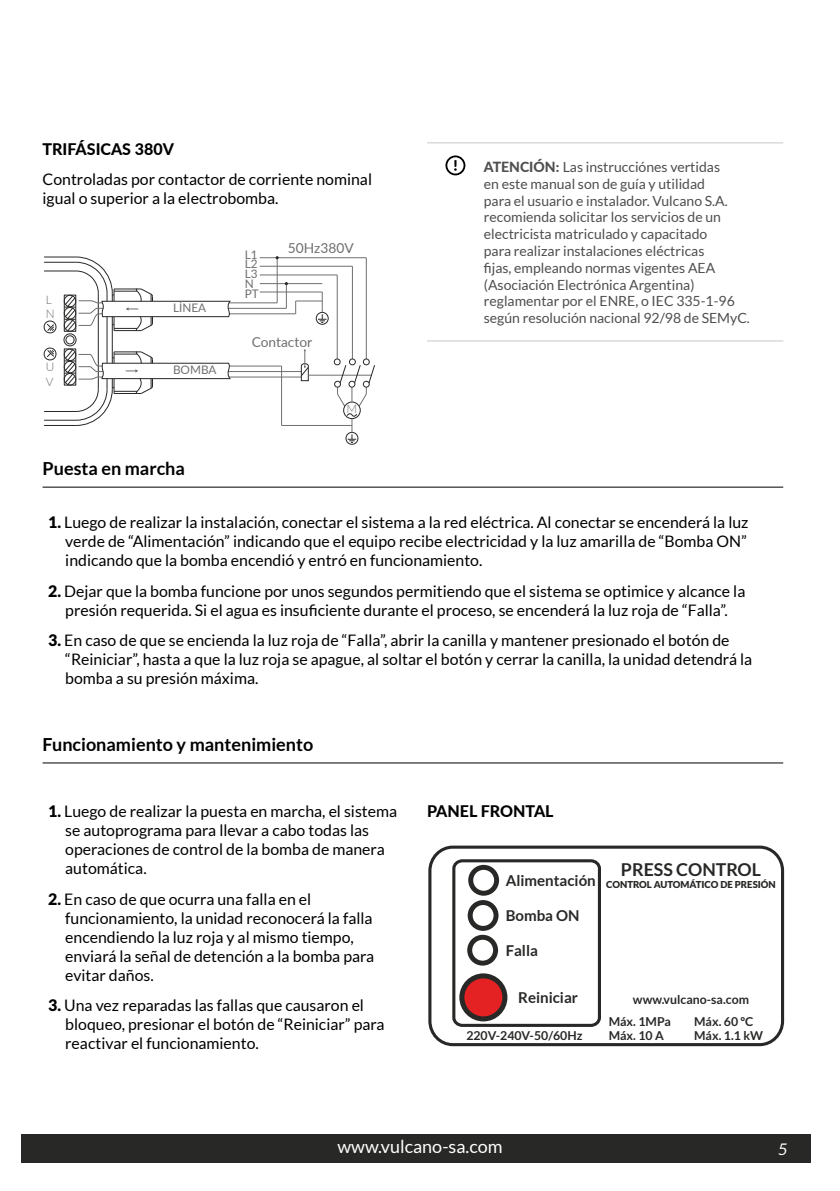
<style>
.page{position:relative;width:840px;height:1191px;background:#fff}
.page>*{position:absolute;margin:0;border:0;box-sizing:border-box;transform-origin:0 0}
.t1{font:700 18px "Lato";color:#000}
.t2{font:18px "Lato";color:#fff}
.t3{font:700 17.8px "Lato";color:#282827}
.t4{font:800 16px "Lato";color:#000}
.t5{font:italic 16px "Lato";color:#fff}
.t6{font:15.8px/19px "Lato";color:#000}
.t7{font:700 15px "Lato";color:#282827}
.t8{font:14px/16.8px "Lato";color:#4e4d4f}
.t9{font:13.8px "Lato";color:#706f6f}
.t10{font:700 12.2px/22.4px "Lato";color:#282827}
.t11{font:11.8px/9.8px "Lato";color:#706f6f}
.t12{font:300 11.8px/14.2px "Lato";color:#706f6f}
.t13{font:900 9.6px "Lato";color:#282827}
.s1{font-weight:800}
.s2{font-weight:900}
</style>
<div class="page">
<div style="left:21px;top:1134px;width:789px;height:28px;background:#282827"></div>
<hr style="left:107px;top:293px;width:1px;height:96px;background:#282827">
<hr style="left:44px;top:262px;width:32px;height:1px;background:#282827">
<hr style="left:44px;top:420px;width:32px;height:1px;background:#282827">
<hr style="left:44px;top:257px;width:32px;height:1px;background:#282827">
<hr style="left:112px;top:293px;width:1px;height:96px;background:#282827">
<hr style="left:44px;top:425px;width:32px;height:1px;background:#282827">
<hr style="left:44px;top:271px;width:32px;height:1px;background:#282827">
<hr style="left:98px;top:293px;width:1px;height:96px;background:#282827">
<hr style="left:44px;top:411px;width:32px;height:1px;background:#282827">
<svg style="left:43px;top:320px;width:14px;height:14px"></svg>
<div style="left:316px;top:312px;width:12px;height:12px;border:1px solid #282827;border-radius:50%"></div>
<div style="left:345px;top:432px;width:13px;height:12px;border:1px solid #282827;border-radius:50%"></div>
<svg style="left:43px;top:347px;width:14px;height:14px"></svg>
<div style="left:64px;top:333px;width:12px;height:13px;border:1px solid #282827;border-radius:50%"></div>
<div style="left:66px;top:335px;width:8px;height:9px;border:1px solid #282827;border-radius:50%"></div>
<hr style="left:260px;top:257px;width:106px;height:1px;background:#706f6f">
<hr style="left:352px;top:266px;width:1px;height:93px;background:#706f6f">
<hr style="left:366px;top:258px;width:1px;height:101px;background:#706f6f">
<hr style="left:337px;top:275px;width:1px;height:84px;background:#706f6f">
<hr style="left:260px;top:266px;width:92px;height:1px;background:#706f6f">
<hr style="left:260px;top:275px;width:77px;height:1px;background:#706f6f">
<hr style="left:281px;top:425px;width:71px;height:1px;background:#706f6f">
<hr style="left:308px;top:375px;width:63px;height:1px;background:#706f6f">
<svg style="left:64px;top:256px;width:262px;height:76px"></svg>
<svg style="left:64px;top:349px;width:245px;height:77px"></svg>
<svg style="left:334px;top:359px;width:41px;height:84px"></svg>
<hr style="left:43px;top:486px;width:739px;height:1px;background:#000">
<hr style="left:43px;top:762px;width:739px;height:1px;background:#000">
<div style="left:428px;top:845px;width:355px;height:201px;border:3px solid #282827;border-radius:23px"></div>
<svg style="left:468px;top:865px;width:31px;height:30px"></svg>
<div style="left:473px;top:870px;width:21px;height:20px;background:#fff;border-radius:50%"></div>
<div style="left:467px;top:900px;width:31px;height:31px;background:#282827;border-radius:50%"></div>
<div style="left:472px;top:905px;width:21px;height:21px;background:#fff;border-radius:50%"></div>
<svg style="left:467px;top:934px;width:31px;height:31px"></svg>
<div style="left:472px;top:939px;width:21px;height:21px;background:#fff;border-radius:50%"></div>
<div style="left:452px;top:859px;width:148px;height:168px;border:3px solid #282827;border-radius:8px"></div>
<svg style="left:459px;top:973px;width:48px;height:48px"></svg>
<div style="left:464px;top:978px;width:38px;height:38px;background:#e52223;border-radius:50%"></div>
<svg style="left:445px;top:155px;width:20px;height:20px"></svg>
<hr style="left:427px;top:142px;width:355px;height:2px;background:#dadada">
<hr style="left:427px;top:340px;width:355px;height:2px;background:#dadada">
<p class="t4" style="left:43px;top:137px;width:133px">TRIFÁSICAS 380V</p>
<p class="t6" style="left:43px;top:170px;width:331px">Controladas por contactor de corriente nominal igual o superior a la electrobomba.</p>
<p class="t12" style="left:46px;top:292px;width:10px">L<br>N</p>
<p class="t12" style="left:46px;top:360px;width:10px">U<br>V</p>
<p class="t11" style="left:173px;top:302px;width:35px">LÍNEA</p>
<p class="t11" style="left:173px;top:364px;width:45px">BOMBA</p>
<p class="t1" style="left:43px;top:458px;width:144px">Puesta en marcha</p>
<p class="t11" style="left:244px;top:249px;width:16px">L1<br>L2<br>L3<br>N<br>PT</p>
<p class="t9" style="left:288px;top:238px;width:67px">50Hz380V</p>
<p class="t9" style="left:251px;top:332px;width:62px">Contactor</p>
<p class="t12" style="left:346px;top:401px;width:12px">M</p>
<p class="t8" style="left:483px;top:158px;width:267px"><span class="s1">ATENCIÓN:</span> Las instrucciónes vertidas<br>en este manual son de guía y utilidad<br>para el usuario e instalador. Vulcano S.A. recomienda solicitar los servicios de un electricista matriculado y capacitado<br>para realizar instalaciones eléctricas<br>fijas, empleando normas vigentes AEA (Asociación Electrónica Argentina) reglamentar por el ENRE, o IEC 335-1-96 según resolución nacional 92/98 de SEMyC.</p>
<p class="t6" style="left:65px;top:513px;width:684px;text-align:justify;text-indent:-17px"><span class="s2">1.</span> Luego de realizar la instalación, conectar el sistema a la red eléctrica. Al conectar se encenderá la luz verde de “Alimentación” indicando que el equipo recibe electricidad y la luz amarilla de “Bomba ON” indicando que la bomba encendió y entró en funcionamiento.</p>
<p class="t6" style="left:48px;top:581px;width:698px;text-align:center"><span class="s2">2.</span> Dejar que la bomba funcione por unos segundos permitiendo que el sistema se optimice y alcance la presión requerida. Si el agua es insuficiente durante el proceso, se encenderá la luz roja de “Falla”.</p>
<p class="t6" style="left:65px;top:631px;width:688px;text-indent:-17px"><span class="s2">3.</span> En caso de que se encienda la luz roja de “Falla”, abrir la canilla y mantener presionado el botón de “Reiniciar”, hasta a que la luz roja se apague, al soltar el botón y cerrar la canilla, la unidad detendrá la bomba a su presión máxima.</p>
<p class="t1" style="left:43px;top:734px;width:272px">Funcionamiento y mantenimiento</p>
<p class="t6" style="left:65px;top:802px;width:333px;text-indent:-17px"><span class="s2">1.</span> Luego de realizar la puesta en marcha, el sistema se autoprograma para llevar a cabo todas las operaciones de control de la bomba de manera automática.</p>
<p class="t6" style="left:65px;top:889px;width:310px;text-indent:-17px"><span class="s2">2.</span> En caso de que ocurra una falla en el funcionamiento, la unidad reconocerá la falla encendiendo la luz roja y al mismo tiempo, enviará la señal de detención a la bomba para evitar daños.</p>
<p class="t6" style="left:65px;top:995px;width:320px;text-indent:-17px"><span class="s2">3.</span> Una vez reparadas las fallas que causaron el bloqueo, presionar el botón de “Reiniciar” para reactivar el funcionamiento.</p>
<p class="t4" style="left:427px;top:799px;width:128px">PANEL FRONTAL</p>
<p class="t7" style="left:505px;top:871px;width:91px">Alimentación</p>
<p class="t7" style="left:505px;top:907px;width:75px">Bomba ON</p>
<p class="t7" style="left:505px;top:941px;width:34px">Falla</p>
<p class="t7" style="left:518px;top:988px;width:61px">Reiniciar</p>
<p class="t10" style="left:466px;top:1024px;width:117px">220V-240V-50/60Hz</p>
<p class="t3" style="left:620px;top:859px;width:141px">PRESS CONTROL</p>
<p class="t13" style="left:606px;top:878px;width:171px">CONTROL AUTOMÁTICO DE PRESIÓN</p>
<p class="t10" style="left:608px;top:988px;width:142px;text-indent:24px">www.vulcano-sa.com<br>Máx. 1MPa</p>
<p class="t10" style="left:693px;top:1010px;width:61px">Máx. 60 ºC</p>
<p class="t10" style="left:608px;top:1024px;width:57px">Máx. 10 A</p>
<p class="t10" style="left:693px;top:1024px;width:70px">Máx. 1.1 kW</p>
<p class="t2" style="left:337px;top:1136px;width:167px">www.vulcano-sa.com</p>
<p class="t5" style="left:777px;top:1140px;width:11px">5</p>
</div>
